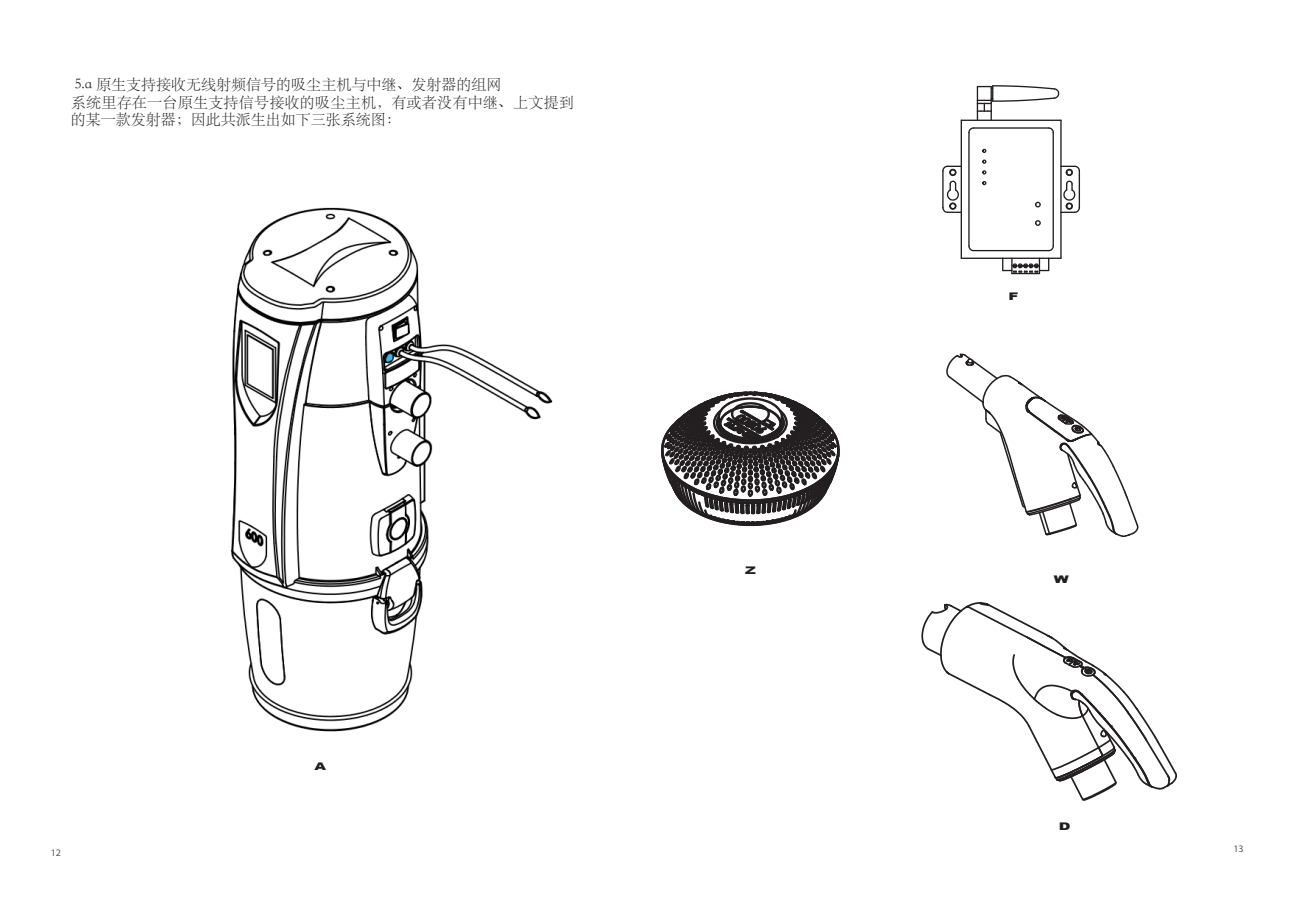
<style>
.page{position:relative;width:1290px;height:911px;background:#fff}
.page>*{position:absolute;margin:0;border:0;box-sizing:border-box;transform-origin:0 0}
.t1{font:15px/17.5px "ST Songti SC Light";color:#231f20}
.t2{font:900 10.5px "Arial";color:#231f20;scale:1.43 1}
.t3{font:10px "Myriad Pro";color:#57585a}
</style>
<div class="page">
<svg style="left:661px;top:391px;width:179px;height:136px"></svg>
<hr style="left:960px;top:120px;width:2px;height:138px;background:#231f20">
<hr style="left:1060px;top:120px;width:1px;height:138px;background:#231f20">
<hr style="left:1052px;top:132px;width:2px;height:114px;background:#231f20">
<svg style="left:1049px;top:127px;width:5px;height:7px"></svg>
<hr style="left:973px;top:127px;width:76px;height:2px;background:#231f20">
<svg style="left:968px;top:127px;width:7px;height:7px"></svg>
<hr style="left:968px;top:132px;width:1px;height:114px;background:#231f20">
<svg style="left:968px;top:244px;width:7px;height:8px"></svg>
<hr style="left:961px;top:120px;width:100px;height:1px;background:#231f20">
<hr style="left:961px;top:257px;width:100px;height:2px;background:#231f20">
<hr style="left:973px;top:250px;width:76px;height:1px;background:#231f20">
<svg style="left:1047px;top:245px;width:7px;height:7px"></svg>
<svg style="left:982px;top:181px;width:4px;height:4px"></svg>
<svg style="left:982px;top:170px;width:4px;height:4px"></svg>
<svg style="left:982px;top:159px;width:4px;height:5px"></svg>
<svg style="left:982px;top:149px;width:4px;height:4px"></svg>
<svg style="left:1035px;top:220px;width:6px;height:6px"></svg>
<svg style="left:1035px;top:202px;width:6px;height:5px"></svg>
<svg style="left:977px;top:85px;width:83px;height:35px"></svg>
<svg style="left:1002px;top:258px;width:47px;height:16px"></svg>
<div style="left:1065px;top:169px;width:8px;height:7px;border:1px solid #231f20;border-radius:50%"></div>
<div style="left:1066px;top:169px;width:6px;height:7px;border:1px solid #231f20;border-radius:50%"></div>
<svg style="left:942px;top:165px;width:19px;height:7px"></svg>
<hr style="left:942px;top:171px;width:1px;height:37px;background:#231f20">
<svg style="left:942px;top:180px;width:19px;height:34px"></svg>
<div style="left:949px;top:203px;width:7px;height:6px;border:1px solid #231f20;border-radius:50%"></div>
<div style="left:949px;top:169px;width:7px;height:7px;border:1px solid #231f20;border-radius:50%"></div>
<svg style="left:1061px;top:165px;width:19px;height:7px"></svg>
<svg style="left:1061px;top:180px;width:19px;height:34px"></svg>
<hr style="left:1078px;top:171px;width:2px;height:37px;background:#231f20">
<svg style="left:946px;top:353px;width:193px;height:184px"></svg>
<svg style="left:921px;top:602px;width:257px;height:199px"></svg>
<img style="left:231px;top:207px;width:322px;height:525px">
<p class="t1" style="left:71px;top:75px;width:505px">5.a 原生支持接收无线射频信号的吸尘主机与中继、发射器的组网<br>系统里存在一台原生支持信号接收的吸尘主机，有或者没有中继、上文提到的某一款发射器；因此共派生出如下三张系统图：</p>
<p class="t3" style="left:51px;top:846px;width:12px">12</p>
<p class="t2" style="left:314px;top:758px;width:10px">A</p>
<p class="t2" style="left:745px;top:562px;width:9px">Z</p>
<p class="t2" style="left:1008px;top:289px;width:8px">F</p>
<p class="t2" style="left:1054px;top:571px;width:12px">W</p>
<p class="t2" style="left:1059px;top:818px;width:10px">D</p>
<p class="t3" style="left:1233px;top:842px;width:12px">13</p>
</div>
